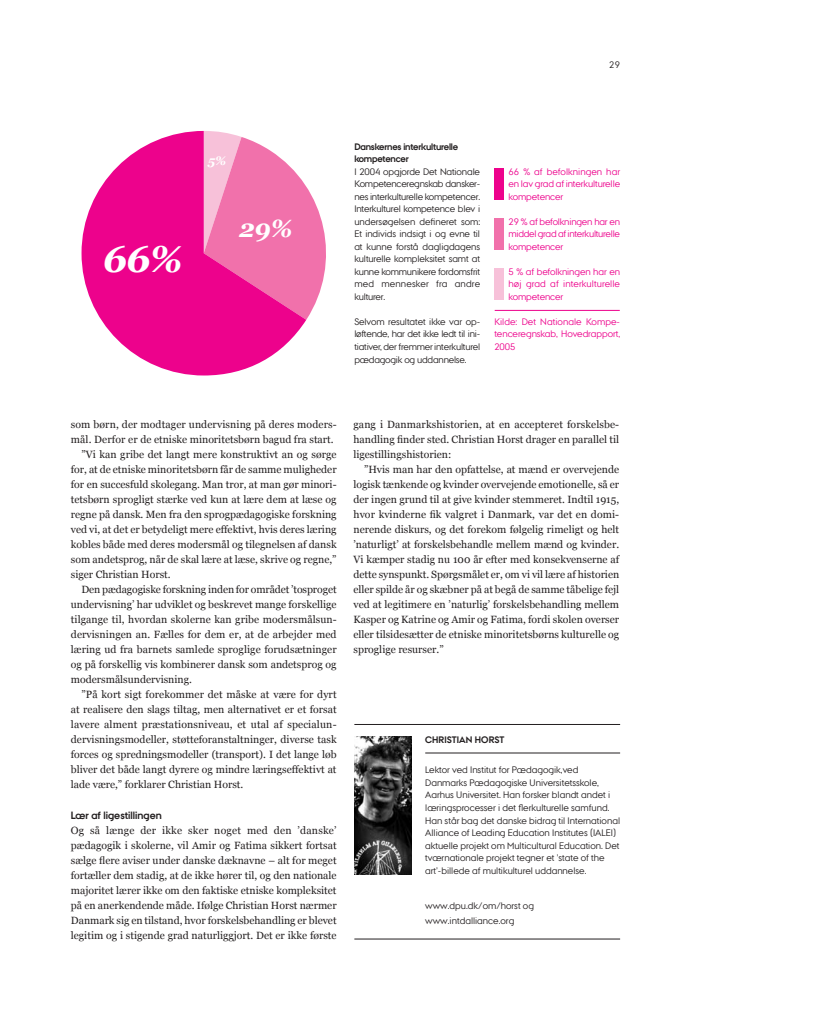
<style>
.page{position:relative;width:815px;height:1028px;background:#fff}
.page>*{position:absolute;margin:0;border:0;box-sizing:border-box;transform-origin:0 0}
.Brødtekst{font:italic 700 37.5px "Georgia";color:#fff}
.Brødtekst-2{font:italic 700 25px "Georgia";color:#fff}
.Brødtekst-3{font:italic 700 12.5px "Georgia";color:#fff}
.Brødtekst-4{font:10.5px/15px "Georgia";color:#231f20;text-align:justify}
.Brødtekst-5{font:700 10.5px "AU Passata";color:#231f20}
.Header_text{font:9.38px/12.5px "AU Passata";color:#231f20}
.Brødtekst_-_indryk{font:9.38px/12.5px "AU Passata";letter-spacing:-.02em;color:#231f20;text-align:justify}
.Brødtekst_-_indryk-2{font:9.38px/12.5px "AU Passata";letter-spacing:-.01em;color:#ed028c;text-align:justify}
.Brødtekst_-_indryk-3{font:700 9.38px/12.5px "AU Passata";letter-spacing:-.02em;color:#231f20}
.Brødtekst_-_indryk-4{font:700 9.38px "AU Passata";letter-spacing:.005em;color:#231f20}
</style>
<div class="page">
<hr style="left:354px;top:724px;width:266px;height:1px;background:#231f20">
<img style="left:354px;top:736px;width:58px;height:138px">
<hr style="left:425px;top:752px;width:195px;height:1px;background:#231f20">
<hr style="left:354px;top:938px;width:266px;height:1px;background:#231f20">
<svg style="left:306px;top:186px;width:20px;height:134px"></svg>
<svg style="left:82px;top:131px;width:224px;height:244px;fill:#ed028c"></svg>
<div style="left:495px;top:168px;width:9px;height:32px;background:#ed028c"></div>
<div style="left:495px;top:218px;width:9px;height:32px;background:#f171ab"></div>
<div style="left:495px;top:268px;width:9px;height:32px;background:#f7c1d9"></div>
<hr style="left:495px;top:310px;width:125px;height:1px;background:#ed028c">
<p class="Header_text" style="left:609px;top:59px;width:12px">29</p>
<p class="Brødtekst" style="left:103px;top:235px;width:81px">66%</p>
<p class="Brødtekst-3" style="left:208px;top:153px;width:20px">5%</p>
<p class="Brødtekst-2" style="left:239px;top:212px;width:55px">29%</p>
<p class="Brødtekst_-_indryk-3" style="left:354px;top:140px;width:105px">Danskernes interkulturelle kompetencer</p>
<p class="Brødtekst_-_indryk" style="left:354px;top:165px;width:127px">I 2004 opgjorde Det Nationale Kompetenceregnskab dansker&shy;nes interkulturelle kompetencer.<br>Interkulturel kompetence blev i undersøgelsen defineret som:<br>Et individs indsigt i og evne til at kunne forstå dagligdagens kulturelle kompleksitet samt at kunne kommunikere fordomsfrit med mennesker fra andre kulturer.</p>
<p class="Brødtekst_-_indryk" style="left:354px;top:315px;width:127px">Selvom resultatet ikke var op&shy;løftende, har det ikke ledt til ini&shy;tiativer, der fremmer interkulturel pædagogik og uddannelse.</p>
<p class="Brødtekst_-_indryk-2" style="left:508px;top:165px;width:113px">66 % af befolkningen har en lav grad af interkulturelle kompetencer</p>
<p class="Brødtekst_-_indryk-2" style="left:508px;top:215px;width:113px">29 % af befolkningen har en middel grad af interkulturelle kompetencer</p>
<p class="Brødtekst_-_indryk-2" style="left:508px;top:265px;width:113px">5 % af befolkningen har en høj grad af interkulturelle kompetencer</p>
<p class="Brødtekst_-_indryk-2" style="left:494px;top:315px;width:127px">Kilde: Det Nationale Kompe&shy;tenceregnskab, Hovedrapport, 2005</p>
<p class="Brødtekst-4" style="left:71px;top:417px;width:267px">som børn, der modtager undervisning på deres moders&shy;mål. Derfor er de etniske minoritetsbørn bagud fra start.</p>
<p class="Brødtekst-4" style="left:71px;top:447px;width:267px;text-indent:11px">”Vi kan gribe det langt mere konstruktivt an og sørge for, at de etniske minoritetsbørn får de samme muligheder for en succesfuld skolegang. Man tror, at man gør minori&shy;tetsbørn sprogligt stærke ved kun at lære dem at læse og regne på dansk. Men fra den sprogpædagogiske forskning ved vi, at det er betydeligt mere effektivt, hvis deres læring kobles både med deres modersmål og tilegnelsen af dansk som andetsprog, når de skal lære at læse, skrive og regne,” siger Christian Horst.</p>
<p class="Brødtekst-4" style="left:71px;top:582px;width:267px;text-indent:11px">Den pædagogiske forskning inden for området ’tosproget undervisning’ har udviklet og beskrevet mange forskellige tilgange til, hvordan skolerne kan gribe modersmålsun&shy;dervisningen an. Fælles for dem er, at de arbejder med læring ud fra barnets samlede sproglige forudsætninger og på forskellig vis kombinerer dansk som andetsprog og modersmålsundervisning.</p>
<p class="Brødtekst-4" style="left:71px;top:687px;width:267px;text-indent:11px">”På kort sigt forekommer det måske at være for dyrt at realisere den slags tiltag, men alternativet er et forsat lavere alment præstationsniveau, et utal af specialun&shy;dervisningsmodeller, støtteforanstaltninger, diverse task forces og spredningsmodeller (transport). I det lange løb bliver det både langt dyrere og mindre læringseffektivt at lade være,” forklarer Christian Horst.</p>
<p class="Brødtekst-5" style="left:71px;top:808px;width:92px">Lær af ligestillingen</p>
<p class="Brødtekst-4" style="left:71px;top:822px;width:267px">Og så længe der ikke sker noget med den ’danske’ pædagogik i skolerne, vil Amir og Fatima sikkert fortsat sælge flere aviser under danske dæknavne – alt for meget fortæller dem stadig, at de ikke hører til, og den nationale majoritet lærer ikke om den faktiske etniske kompleksitet på en anerkendende måde. Ifølge Christian Horst nærmer Danmark sig en tilstand, hvor forskelsbehandling er blevet legitim og i stigende grad naturliggjort. Det er ikke første</p>
<p class="Brødtekst-4" style="left:353px;top:417px;width:267px">gang i Danmarkshistorien, at en accepteret forskelsbe&shy;handling finder sted. Christian Horst drager en parallel til ligestillingshistorien:</p>
<p class="Brødtekst-4" style="left:353px;top:462px;width:267px;text-indent:11px">”Hvis man har den opfattelse, at mænd er overvejende logisk tænkende og kvinder overvejende emotionelle, så er der ingen grund til at give kvinder stemmeret. Indtil 1915, hvor kvinderne fik valgret i Danmark, var det en domi&shy;nerende diskurs, og det forekom følgelig rimeligt og helt ’naturligt’ at forskelsbehandle mellem mænd og kvinder.<br>Vi kæmper stadig nu 100 år efter med konsekvenserne af dette synspunkt. Spørgsmålet er, om vi vil lære af historien eller spilde år og skæbner på at begå de samme tåbelige fejl ved at legitimere en ’naturlig’ forskelsbehandling mellem Kasper og Katrine og Amir og Fatima, fordi skolen overser eller tilsidesætter de etniske minoritetsbørns kulturelle og sproglige resurser.”</p>
<p class="Brødtekst_-_indryk-4" style="left:425px;top:734px;width:81px">CHRISTIAN HORST</p>
<p class="Header_text" style="left:425px;top:764px;width:196px">Lektor ved Institut for Pædagogik,ved Danmarks Pædagogiske Universitetsskole, Aarhus Universitet. Han forsker blandt andet i læringsprocesser i det flerkulturelle samfund.<br>Han står bag det danske bidrag til International Alliance of Leading Education Institutes (IALEI) aktuelle projekt om Multicultural Education. Det tværnationale projekt tegner et ’state of the art’-billede af multikulturel uddannelse.</p>
<p class="Header_text" style="left:425px;top:899px;width:110px">www.dpu.dk/om/horst og</p>
<p class="Header_text" style="left:425px;top:914px;width:91px">www.intdalliance.org</p>
</div>
